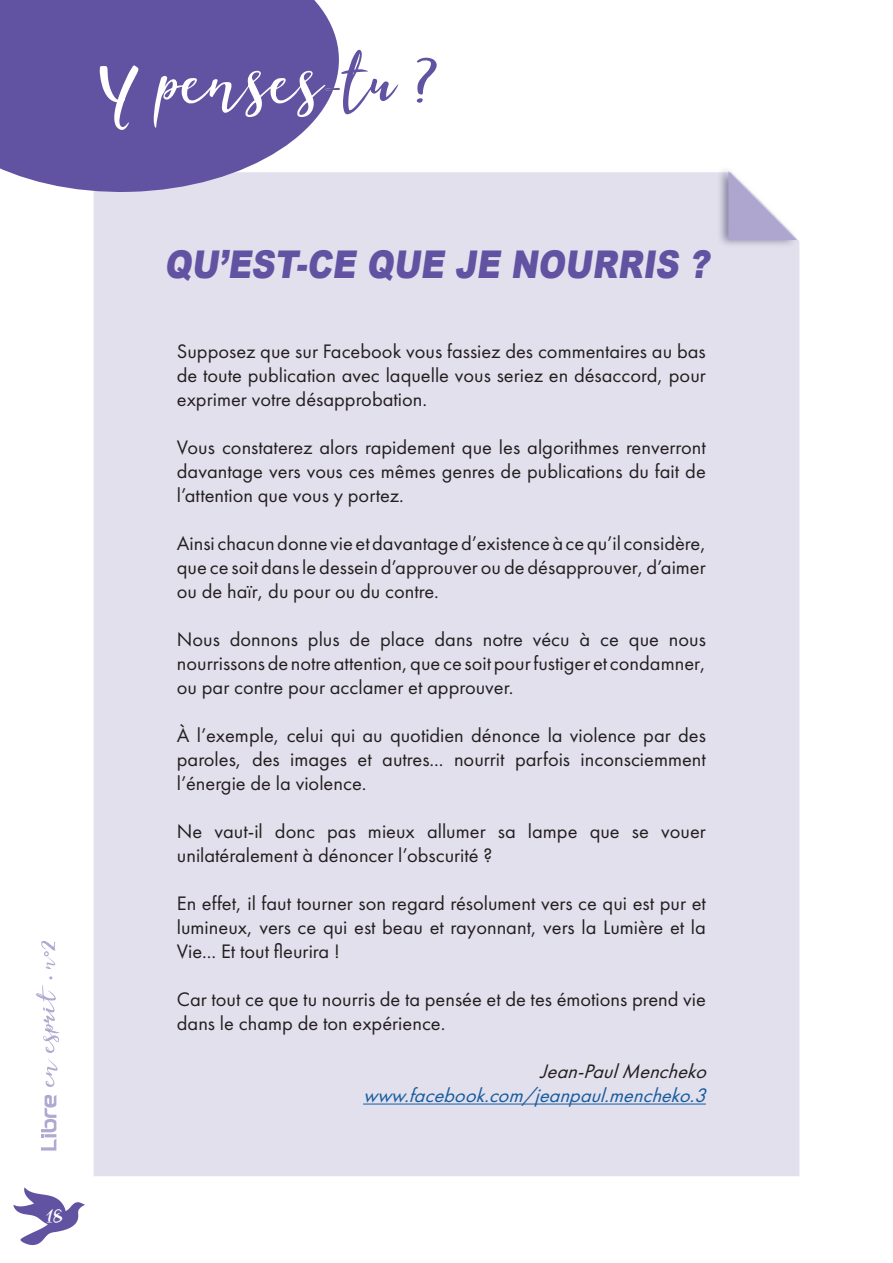
<style>
.page{position:relative;width:893px;height:1263px;background:#fff}
.page>*{position:absolute;margin:0;border:0;box-sizing:border-box;transform-origin:0 0}
.t1{font:900 38.25px "Arial";color:#6253a2;scale:.85 1}
.t2{font:34.5px "Esteh";color:#fff}
.t3{font:20.25px/24px "Futura PT";color:#231f20;text-align:justify}
.t4{font:italic 20.25px "Futura PT";color:#175d9e}
.t5{font:italic 20.25px "Futura PT";color:#231f20}
</style>
<div class="page">
<svg style="left:0;top:0;width:339px;height:195px;background:#7164ab"></svg>
<svg style="left:100px;top:65px;width:38px;height:65px"></svg>
<svg style="left:154px;top:50px;width:283px;height:78px"></svg>
<img style="left:14px;top:1187px;width:71px;height:59px">
<div style="left:94px;top:172px;width:705px;height:1004px;background:#e3e0ee"></div>
<svg style="left:716px;top:170px;width:84px;height:78px"></svg>
<svg style="left:728px;top:171px;width:69px;height:69px"></svg>
<hr style="left:363px;top:1103px;width:343px;height:1px;background:#175d9e">
<svg style="left:41px;top:1095px;width:15px;height:55px"></svg>
<svg style="left:41px;top:941px;width:14px;height:28px"></svg>
<svg style="left:36px;top:976px;width:23px;height:111px"></svg>
<h2 class="t2" style="left:46px;top:1194px;width:18px">18</h2>
<h1 class="t1" style="left:164px;top:237px;width:651px">QU’EST-CE QUE JE NOURRIS ?</h1>
<p class="t3" style="left:177px;top:339px;width:531px">Supposez que sur Facebook vous fassiez des commentaires au bas de toute publication avec laquelle vous seriez en désaccord, pour exprimer votre désapprobation.</p>
<p class="t3" style="left:177px;top:435px;width:530px">Vous constaterez alors rapidement que les algorithmes renverront davantage vers vous ces mêmes genres de publications du fait de l’attention que vous y portez.</p>
<p class="t3" style="left:177px;top:531px;width:531px">Ainsi chacun donne vie et davantage d’existence à ce qu’il considère, que ce soit dans le dessein d’approuver ou de désapprouver, d’aimer ou de haïr, du pour ou du contre.</p>
<p class="t3" style="left:177px;top:627px;width:531px">Nous donnons plus de place dans notre vécu à ce que nous nourrissons de notre attention, que ce soit pour fustiger et condamner, ou par contre pour acclamer et approuver.</p>
<p class="t3" style="left:177px;top:723px;width:531px">À l’exemple, celui qui au quotidien dénonce la violence par des paroles, des images et autres... nourrit parfois inconsciemment l’énergie de la violence.</p>
<p class="t3" style="left:177px;top:819px;width:530px">Ne vaut-il donc pas mieux allumer sa lampe que se vouer unilatéralement à dénoncer l’obscurité ?</p>
<p class="t3" style="left:177px;top:891px;width:531px">En effet, il faut tourner son regard résolument vers ce qui est pur et lumineux, vers ce qui est beau et rayonnant, vers la Lumière et la Vie... Et tout fleurira !</p>
<p class="t3" style="left:177px;top:987px;width:531px">Car tout ce que tu nourris de ta pensée et de tes émotions prend vie dans le champ de ton expérience.</p>
<p class="t5" style="left:540px;top:1059px;width:174px">Jean-PaulMencheko</p>
<p class="t4" style="left:363px;top:1083px;width:351px">www.facebook.com/jeanpaul.mencheko.3</p>
</div>
